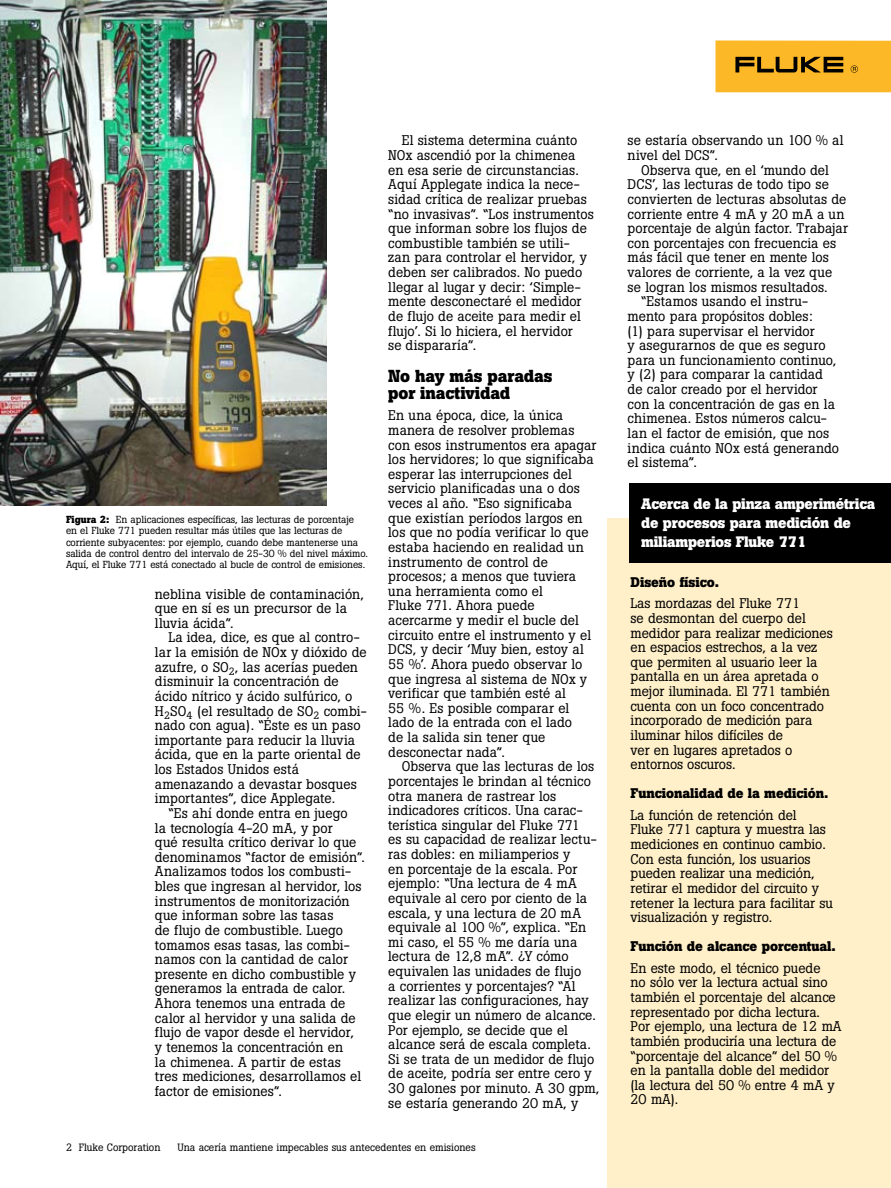
<style>
.page{position:relative;width:891px;height:1188px;background:#fff}
.page>*{position:absolute;margin:0;border:0;box-sizing:border-box;transform-origin:0 0}
.t1{font:700 17.25px/17.2px "Boton";letter-spacing:-.01em;color:#000}
.t2{font:700 15px/18.8px "Boton";letter-spacing:-.015em;color:#fff}
.t3{font:13.8px/14.7px "Boton";color:#000}
.t4{font:700 13.8px "Boton";letter-spacing:-.005em;color:#000}
.t5{font:10.5px "Boton";color:#000}
.t6{font:10.2px/11.2px "Boton";letter-spacing:-.005em;color:#000}
.s1{font-weight:700}
</style>
<div class="page">
<div style="left:716px;top:40px;width:175px;height:52px;background:#fdb827"></div>
<svg style="left:735px;top:57px;width:108px;height:15px"></svg>
<svg style="left:851px;top:65px;width:7px;height:8px"></svg>
<div style="left:608px;top:518px;width:283px;height:670px;background:#fff0ca"></div>
<div style="left:630px;top:484px;width:261px;height:79px;background:#000"></div>
<img style="left:0;top:0;width:327px;height:505px">
<p class="t6" style="left:66px;top:514px;width:304px"><span class="s1">Figura 2:</span> En aplicaciones específicas, las lecturas de porcentaje<br>en el Fluke 771 pueden resultar más útiles que las lecturas de corriente subyacentes: por ejemplo, cuando debe mantenerse una salida de control dentro del intervalo de 25-30 % del nivel máximo.<br>Aquí, el Fluke 771 está conectado al bucle de control de emisiones.</p>
<p class="t3" style="left:155px;top:586px;width:210px">neblina visible de contaminación, que en sí es un precursor de la lluvia ácida”.</p>
<p class="t3" style="left:155px;top:630px;width:213px;text-indent:14px">La idea, dice, es que al contro&shy;lar la emisión de NOx y dióxido de azufre, o SO<sub>2</sub>, las acerías pueden disminuir la concentración de ácido nítrico y ácido sulfúrico, o<br>H<sub>2</sub>SO<sub>4</sub> (el resultado de SO<sub>2</sub> combi&shy;nado con agua). “Éste es un paso importante para reducir la lluvia ácida, que en la parte oriental de los Estados Unidos está amenazando a devastar bosques importantes”, dice Applegate.</p>
<p class="t3" style="left:155px;top:806px;width:212px;text-indent:14px">“Es ahí donde entra en juego<br>la tecnología 4-20 mA, y por<br>qué resulta crítico derivar lo que denominamos “factor de emisión”.<br>Analizamos todos los combusti&shy;bles que ingresan al hervidor, los instrumentos de monitorización que informan sobre las tasas<br>de flujo de combustible. Luego tomamos esas tasas, las combi&shy;namos con la cantidad de calor presente en dicho combustible y generamos la entrada de calor.<br>Ahora tenemos una entrada de calor al hervidor y una salida de flujo de vapor desde el hervidor,<br>y tenemos la concentración en<br>la chimenea. A partir de estas tres mediciones, desarrollamos el factor de emisiones”.</p>
<p class="t3" style="left:388px;top:133px;width:207px;text-indent:14px">El sistema determina cuánto<br>NOx ascendió por la chimenea en esa serie de circunstancias.<br>Aquí Applegate indica la nece&shy;sidad crítica de realizar pruebas “no invasivas”. “Los instrumentos que informan sobre los flujos de combustible también se utili&shy;zan para controlar el hervidor, y deben ser calibrados. No puedo llegar al lugar y decir: ‘Simple&shy;mente desconectaré el medidor de flujo de aceite para medir el flujo’. Si lo hiciera, el hervidor<br>se dispararía”.</p>
<p class="t1" style="left:388px;top:367px;width:166px">No hay más paradas por inactividad</p>
<p class="t3" style="left:388px;top:408px;width:210px">En una época, dice, la única manera de resolver problemas con esos instrumentos era apagar los hervidores; lo que significaba esperar las interrupciones del servicio planificadas una o dos veces al año. “Eso significaba que existían períodos largos en los que no podía verificar lo que estaba haciendo en realidad un instrumento de control de procesos; a menos que tuviera una herramienta como el<br>Fluke 771. Ahora puede acercarme y medir el bucle del circuito entre el instrumento y el<br>DCS, y decir ‘Muy bien, estoy al<br>55 %’. Ahora puedo observar lo que ingresa al sistema de NOx y verificar que también esté al<br>55 %. Es posible comparar el lado de la entrada con el lado<br>de la salida sin tener que desconectar nada”.</p>
<p class="t3" style="left:388px;top:759px;width:213px;text-indent:14px">Observa que las lecturas de los porcentajes le brindan al técnico otra manera de rastrear los indicadores críticos. Una carac&shy;terística singular del Fluke 771<br>es su capacidad de realizar lectu&shy;ras dobles: en miliamperios y<br>en porcentaje de la escala. Por ejemplo: “Una lectura de 4 mA equivale al cero por ciento de la escala, y una lectura de 20 mA equivale al 100 %”, explica. “En mi caso, el 55 % me daría una lectura de 12,8 mA”. ¿Y cómo equivalen las unidades de flujo<br>a corrientes y porcentajes? “Al realizar las configuraciones, hay que elegir un número de alcance.<br>Por ejemplo, se decide que el alcance será de escala completa.<br>Si se trata de un medidor de flujo de aceite, podría ser entre cero y<br>30 galones por minuto. A 30 gpm, se estaría generando 20 mA, y</p>
<p class="t5" style="left:79px;top:1141px;width:83px">Fluke Corporation</p>
<p class="t5" style="left:177px;top:1141px;width:300px">Una acería mantiene impecables sus antecedentes en emisiones</p>
<p class="t3" style="left:628px;top:133px;width:217px">se estaría observando un 100 % al nivel del DCS”.</p>
<p class="t3" style="left:641px;top:162px;width:189px">Observa que, en el ‘mundo del</p>
<p class="t3" style="left:628px;top:177px;width:203px">DCS’, las lecturas de todo tipo se</p>
<p class="t3" style="left:628px;top:192px;width:220px">convierten de lecturas absolutas de</p>
<p class="t3" style="left:628px;top:206px;width:218px">corriente entre 4 mA y 20 mA a un</p>
<p class="t3" style="left:628px;top:221px;width:222px">porcentaje de algún factor. Trabajar</p>
<p class="t3" style="left:628px;top:236px;width:210px">con porcentajes con frecuencia es</p>
<p class="t3" style="left:628px;top:250px;width:203px">más fácil que tener en mente los</p>
<p class="t3" style="left:628px;top:265px;width:206px">valores de corriente, a la vez que</p>
<p class="t3" style="left:628px;top:279px;width:202px">se logran los mismos resultados.</p>
<p class="t3" style="left:641px;top:294px;width:169px">“Estamos usando el instru-</p>
<p class="t3" style="left:628px;top:309px;width:187px">mento para propósitos dobles:</p>
<p class="t3" style="left:628px;top:323px;width:188px">(1) para supervisar el hervidor</p>
<p class="t3" style="left:628px;top:338px;width:200px">y asegurarnos de que es seguro</p>
<p class="t3" style="left:628px;top:353px;width:210px">para un funcionamiento continuo,</p>
<p class="t3" style="left:628px;top:367px;width:197px">y (2) para comparar la cantidad</p>
<p class="t3" style="left:628px;top:382px;width:191px">de calor creado por el hervidor</p>
<p class="t3" style="left:628px;top:396px;width:209px">con la concentración de gas en la</p>
<p class="t3" style="left:628px;top:411px;width:201px">chimenea. Estos números calcu-</p>
<p class="t3" style="left:628px;top:426px;width:203px">lan el factor de emisión, que nos</p>
<p class="t3" style="left:628px;top:440px;width:213px">indica cuánto NOx está generando</p>
<p class="t3" style="left:628px;top:455px;width:71px">el sistema”.</p>
<p class="t2" style="left:641px;top:494px;width:236px">Acerca de la pinza amperimétrica de procesos para medición de miliamperios Fluke 771</p>
<p class="t4" style="left:631px;top:574px;width:90px">Diseño físico.</p>
<p class="t3" style="left:631px;top:596px;width:204px">Las mordazas del Fluke 771<br>se desmontan del cuerpo del medidor para realizar mediciones en espacios estrechos, a la vez que permiten al usuario leer la pantalla en un área apretada o mejor iluminada. El 771 también cuenta con un foco concentrado incorporado de medición para iluminar hilos difíciles de<br>ver en lugares apretados o entornos oscuros.</p>
<p class="t4" style="left:631px;top:785px;width:199px">Funcionalidad de la medición.</p>
<p class="t3" style="left:631px;top:808px;width:204px">La función de retención del<br>Fluke 771 captura y muestra las mediciones en continuo cambio.<br>Con esta función, los usuarios pueden realizar una medición, retirar el medidor del circuito y retener la lectura para facilitar su visualización y registro.</p>
<p class="t4" style="left:631px;top:938px;width:207px">Función de alcance porcentual.</p>
<p class="t3" style="left:631px;top:961px;width:212px">En este modo, el técnico puede<br>no sólo ver la lectura actual sino también el porcentaje del alcance representado por dicha lectura.<br>Por ejemplo, una lectura de 12 mA también produciría una lectura de “porcentaje del alcance” del 50 % en la pantalla doble del medidor (la lectura del 50 % entre 4 mA y<br>20 mA).</p>
</div>
